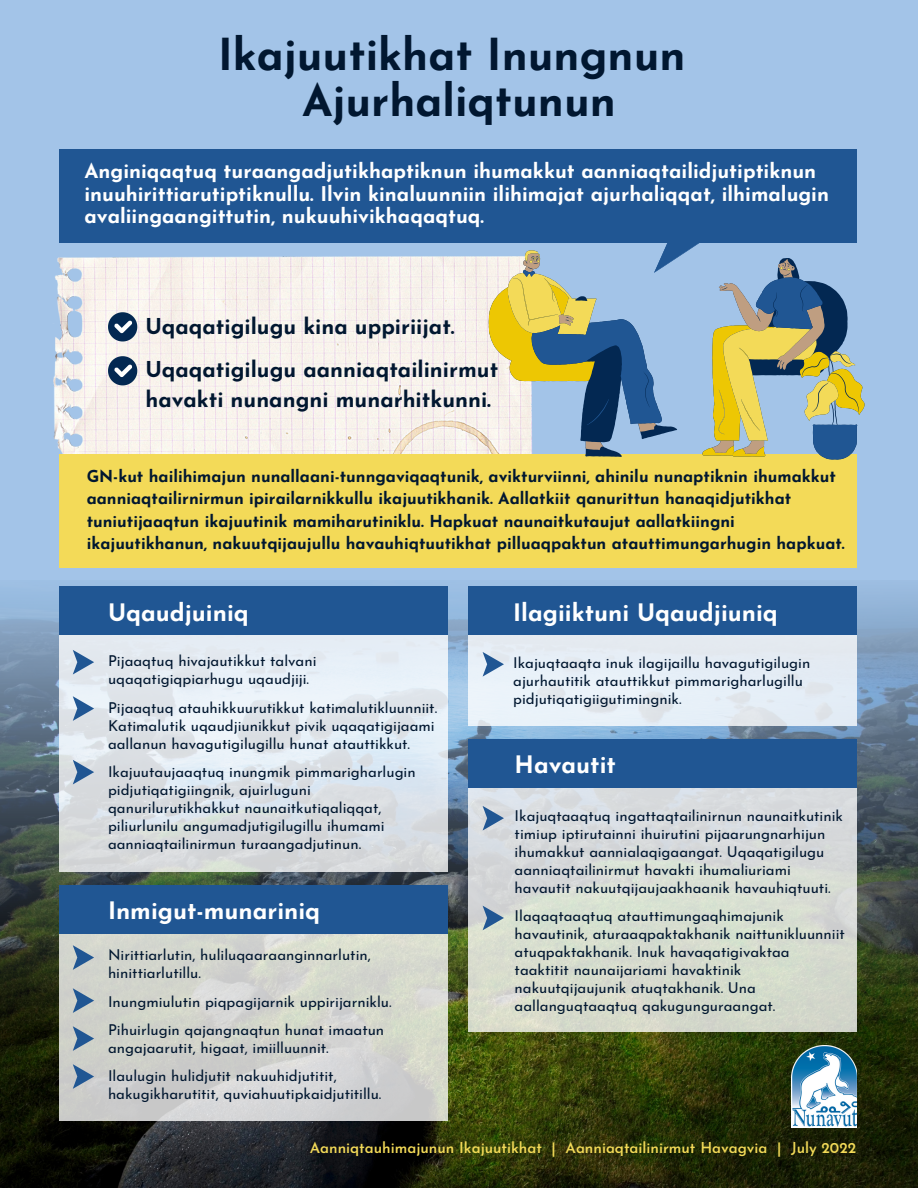
<style>
.page{position:relative;width:918px;height:1188px;background:#a3c4e8}
.page>*{position:absolute;margin:0;border:0;box-sizing:border-box;transform-origin:0 0}
.t1{font:700 43.95px/46.2px "Josefin Sans";color:#011730;text-align:center}
.t2{font:700 24px "Josefin Sans";color:#fff}
.t3{font:700 21.9px/42.8px "Josefin Sans";color:#011730}
.t4{font:700 20.25px/22.5px "Josefin Sans";color:#fff}
.t5{font:700 16.5px/22.5px "Josefin Sans";color:#011730}
.t6{font:15px/18px "Josefin Sans";color:#011730}
.t7{font:600 15px "Josefin Sans";color:#f3da58}
</style>
<div class="page">
<img style="left:0;top:1031px;width:918px;height:157px">
<img style="left:0;top:586px;width:918px;height:445px">
<img style="left:53px;top:256px;width:436px;height:273px">
<div style="left:60px;top:454px;width:797px;height:114px;background:#f3da58"></div>
<div style="left:60px;top:150px;width:797px;height:93px;background:#205693"></div>
<svg style="left:108px;top:312px;width:29px;height:29px"></svg>
<svg style="left:108px;top:356px;width:29px;height:29px"></svg>
<svg style="left:664px;top:243px;width:35px;height:7px"></svg>
<svg style="left:489px;top:278px;width:376px;height:176px"></svg>
<svg style="left:508px;top:250px;width:290px;height:191px"></svg>
<svg style="left:523px;top:270px;width:335px;height:190px"></svg>
<div style="left:469px;top:586px;width:388px;height:139px;background:#e5edf6"></div>
<svg style="left:60px;top:634px;width:388px;height:238px;background:#dde3e9"></svg>
<div style="left:469px;top:586px;width:388px;height:48px;background:#205693"></div>
<div style="left:60px;top:586px;width:388px;height:48px;background:#205693"></div>
<svg style="left:73px;top:650px;width:21px;height:25px"></svg>
<svg style="left:73px;top:696px;width:21px;height:25px"></svg>
<svg style="left:73px;top:760px;width:21px;height:24px"></svg>
<svg style="left:483px;top:652px;width:21px;height:25px"></svg>
<svg style="left:469px;top:788px;width:388px;height:244px;background:#d6dbd4"></svg>
<div style="left:469px;top:739px;width:388px;height:49px;background:#205693"></div>
<svg style="left:483px;top:806px;width:21px;height:25px"></svg>
<svg style="left:483px;top:906px;width:21px;height:24px"></svg>
<svg style="left:60px;top:934px;width:388px;height:186px;background:#d2d4ce"></svg>
<div style="left:60px;top:885px;width:388px;height:49px;background:#205693"></div>
<svg style="left:73px;top:945px;width:21px;height:25px"></svg>
<svg style="left:73px;top:988px;width:21px;height:25px"></svg>
<svg style="left:73px;top:1026px;width:21px;height:25px"></svg>
<svg style="left:73px;top:1064px;width:21px;height:25px"></svg>
<img style="left:791px;top:1045px;width:65px;height:82px">
<h1 class="t1" style="left:218px;top:36px;width:469px">Ikajuutikhat Inungnun<br>Ajurhaliqtunun</h1>
<h3 class="t4" style="left:84px;top:162px;width:746px">Anginiqaqtuq turaangadjutikhaptiknun ihumakkut aanniaqtailidjutiptiknun inuuhirittiarutiptiknullu. Ilvin kinaluunniin ilihimajat ajurhaliqqat, ilhimalugin avaliingaangittutin, nukuuhivikhaqaqtuq.</h3>
<h3 class="t3" style="left:145px;top:307px;width:354px">Uqaqatigilugu kina uppiriijat.<br>Uqaqatigilugu aanniaqtailinirmut</h3>
<h3 class="t3" style="left:145px;top:380px;width:347px">havakti nunangni munarhitkunni.</h3>
<p class="t5" style="left:87px;top:466px;width:760px">GN-kut hailihimajun nunallaani-tunngaviqaqtunik, avikturviinni, ahinilu nunaptiknin ihumakkut aanniaqtailirnirmun ipirailarnikkullu ikajuutikhanik. Aallatkiit qanurittun hanaqidjutikhat tuniutijaaqtun ikajuutinik mamiharutiniklu. Hapkuat naunaitkutaujut aallatkiingni ikajuutikhanun, nakuutqijaujullu havauhiqtuutikhat pilluaqpaktun atauttimungarhugin hapkuat.</p>
<h2 class="t2" style="left:108px;top:603px;width:142px">Uqaudjuiniq</h2>
<h2 class="t2" style="left:513px;top:603px;width:266px">Ilagiiktuni Uqaudjiuniq</h2>
<p class="t6" style="left:108px;top:654px;width:210px">Pijaaqtuq hivajautikkut talvani uqaqatigiqpiarhugu uqaudjiji.</p>
<p class="t6" style="left:108px;top:700px;width:331px">Pijaaqtuq atauhikkuurutikkut katimalutikluunniit.<br>Katimalutik uqaudjiunikkut pivik uqaqatigijaami aallanun havagutigilugillu hunat atauttikkut.</p>
<p class="t6" style="left:108px;top:764px;width:309px">Ikajuutaujaaqtuq inungmik pimmarigharlugin pidjutiqatigiingnik, ajuirluguni qanurilurutikhakkut naunaitkutiqaliqqat, piliurlunilu angumadjutigilugillu ihumami aanniaqtailinirmun turaangadjutinun.</p>
<p class="t6" style="left:513px;top:655px;width:299px">Ikajuqtaaqta inuk ilagijaillu havagutigilugin ajurhautitik atauttikkut pimmarigharlugillu pidjutiqatigiigutimingnik.</p>
<h2 class="t2" style="left:515px;top:755px;width:103px">Havautit</h2>
<p class="t6" style="left:515px;top:808px;width:330px">Ikajuqtaaqtuq ingattaqtailinirnun naunaitkutinik timiup iptirutainni ihuirutini pijaarungnarhijun ihumakkut aannialaqigaangat. Uqaqatigilugu aanniaqtailinirmut havakti ihumaliuriami havautit nakuutqijaujaakhaanik havauhiqtuuti.</p>
<p class="t6" style="left:515px;top:908px;width:332px">Ilaqaqtaaqtuq atauttimungaqhimajunik havautinik, aturaaqpaktakhanik naittunikluunniit atuqpaktakhanik. Inuk havaqatigivaktaa taaktitit naunaijariami havaktinik nakuutqijaujunik atuqtakhanik. Una aallanguqtaaqtuq qakugunguraangat.</p>
<h2 class="t2" style="left:108px;top:901px;width:214px">Inmigut-munariniq</h2>
<p class="t6" style="left:108px;top:948px;width:264px">Nirittiarlutin, huliluqaaraanginnarlutin, hinittiarlutillu.</p>
<p class="t6" style="left:108px;top:989px;width:285px;line-height:28.2px">Inungmiulutin piqpagijarnik uppirijarniklu.<br>Pihuirlugin qajangnaqtun hunat imaatun</p>
<p class="t6" style="left:108px;top:1035px;width:230px;line-height:28.2px">angajaarutit, higaat, imiilluunnit.<br>Ilaulugin hulidjutit nakuuhidjutitit,</p>
<p class="t6" style="left:108px;top:1086px;width:275px">hakugikharutitit, quviahuutipkaidjutitillu.</p>
<p class="t7" style="left:310px;top:1142px;width:548px">Aanniqtauhimajunun Ikajuutikhat | Aanniaqtailinirmut Havagvia | July 2022</p>
</div>
